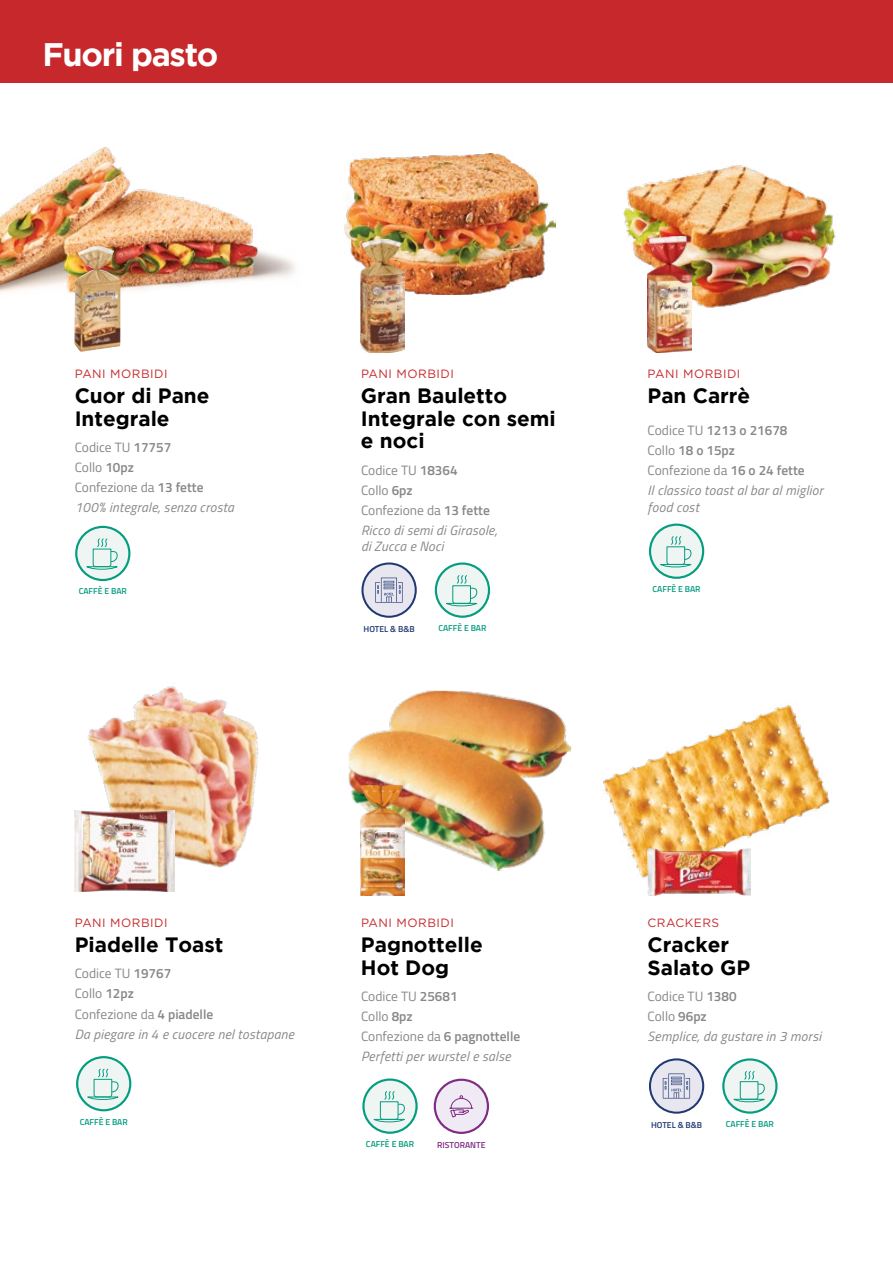
<style>
.page{position:relative;width:893px;height:1263px;background:#fff}
.page>*{position:absolute;margin:0;border:0;box-sizing:border-box;transform-origin:0 0}
.t1{font:700 32.55px "Gotham";letter-spacing:-.04em;color:#fff}
.t2{font:700 20.7px/22.5px "Gotham";color:#000}
.t3{font:italic 13.5px/20.1px "Titillium Web";letter-spacing:.02em;color:#878787}
.t4{font:13.5px/20.1px "Titillium Web";color:#878787}
.t5{font:12px "Gotham";letter-spacing:.04em;color:#c7282b}
.t6{font:600 8.7px "Titillium Web";color:#049d7f}
.t7{font:600 8.7px "Titillium Web";color:#213973}
.t8{font:600 8.7px "Titillium Web";color:#7f2c84}
.s1{font-weight:600}
.s2{font-style:italic}
.s3{font-style:normal}
.s4{font-weight:600;font-style:normal}
</style>
<div class="page">
<img style="left:0;top:147px;width:295px;height:152px">
<img style="left:344px;top:153px;width:211px;height:142px">
<div style="left:0;top:0;width:893px;height:82px;background:#c7282b"></div>
<img style="left:82px;top:246px;width:15px;height:5px">
<img style="left:623px;top:165px;width:213px;height:171px">
<img style="left:348px;top:690px;width:224px;height:181px">
<img style="left:75px;top:686px;width:184px;height:206px">
<img style="left:603px;top:704px;width:227px;height:177px">
<img style="left:648px;top:236px;width:43px;height:116px">
<img style="left:361px;top:240px;width:43px;height:112px">
<img style="left:361px;top:785px;width:43px;height:111px">
<img style="left:74px;top:811px;width:100px;height:80px">
<img style="left:648px;top:849px;width:102px;height:47px">
<div style="left:76px;top:527px;width:53px;height:53px;background:#eff5f3;border-radius:50%"></div>
<div style="left:75px;top:526px;width:55px;height:55px;border:2px solid #049d7f;border-radius:50%"></div>
<svg style="left:86px;top:538px;width:32px;height:32px"></svg>
<div style="left:77px;top:1057px;width:53px;height:53px;background:#eff5f3;border-radius:50%"></div>
<div style="left:76px;top:1056px;width:55px;height:55px;border:2px solid #049d7f;border-radius:50%"></div>
<svg style="left:87px;top:1068px;width:32px;height:32px"></svg>
<div style="left:362px;top:563px;width:54px;height:54px;background:#e8e7f0;border-radius:50%"></div>
<div style="left:361px;top:562px;width:56px;height:56px;border:2px solid #213973;border-radius:50%"></div>
<svg style="left:375px;top:578px;width:28px;height:25px"></svg>
<svg style="left:436px;top:563px;width:53px;height:54px"></svg>
<div style="left:435px;top:562px;width:55px;height:56px;border:2px solid #049d7f;border-radius:50%"></div>
<svg style="left:445px;top:575px;width:33px;height:32px"></svg>
<svg style="left:650px;top:1059px;width:53px;height:54px"></svg>
<div style="left:649px;top:1058px;width:55px;height:56px;border:2px solid #213973;border-radius:50%"></div>
<svg style="left:663px;top:1073px;width:27px;height:25px"></svg>
<svg style="left:723px;top:1059px;width:53px;height:54px"></svg>
<div style="left:722px;top:1058px;width:55px;height:56px;border:2px solid #049d7f;border-radius:50%"></div>
<svg style="left:733px;top:1070px;width:32px;height:33px"></svg>
<div style="left:650px;top:525px;width:53px;height:53px;background:#eff5f3;border-radius:50%"></div>
<div style="left:649px;top:524px;width:55px;height:55px;border:2px solid #049d7f;border-radius:50%"></div>
<svg style="left:660px;top:536px;width:32px;height:32px"></svg>
<svg style="left:363px;top:1079px;width:54px;height:54px"></svg>
<div style="left:362px;top:1078px;width:56px;height:56px;border:2px solid #049d7f;border-radius:50%"></div>
<svg style="left:373px;top:1091px;width:32px;height:32px"></svg>
<div style="left:435px;top:1080px;width:53px;height:53px;background:#f0eaf5;border-radius:50%"></div>
<div style="left:434px;top:1079px;width:55px;height:55px;border:2px solid #7f2c84;border-radius:50%"></div>
<svg style="left:449px;top:1095px;width:25px;height:23px"></svg>
<h1 class="t1" style="left:43px;top:36px;width:177px">Fuori pasto</h1>
<p class="t5" style="left:75px;top:366px;width:94px">PANI MORBIDI</p>
<p class="t5" style="left:361px;top:366px;width:94px">PANI MORBIDI</p>
<p class="t5" style="left:648px;top:366px;width:94px">PANI MORBIDI</p>
<h2 class="t2" style="left:75px;top:384px;width:136px">Cuor di Pane<br>Integrale</h2>
<p class="t4" style="left:75px;top:436px;width:161px">Codice TU <span class="s1">17757<br></span>Collo <span class="s1">10pz<br></span>Confezione da <span class="s1">13 fette<br></span><span class="s2">100% integrale, senza crosta</span></p>
<h2 class="t2" style="left:361px;top:384px;width:196px">Gran Bauletto<br>Integrale con semi e noci</h2>
<p class="t4" style="left:361px;top:459px;width:138px">Codice TU <span class="s1">18364<br></span>Collo <span class="s1">6pz<br></span>Confezione da <span class="s1">13 fette<br></span><span class="s2">Ricco di semi di Girasole,</span></p>
<p class="t3" style="left:361px;top:536px;width:84px">di Zucca e Noci</p>
<h2 class="t2" style="left:648px;top:384px;width:104px">Pan Carrè</h2>
<p class="t3" style="left:648px;top:419px;width:177px"><span class="s3">Codice TU</span> <span class="s4">1213 o 21678<br></span><span class="s3">Collo</span> <span class="s4">18 o 15pz<br></span><span class="s3">Confezione da</span> <span class="s4">16 o 24 fette<br></span>Il classico toast al bar al miglior</p>
<p class="t3" style="left:648px;top:496px;width:53px">food cost</p>
<p class="t6" style="left:79px;top:585px;width:50px">CAFFÈ E BAR</p>
<p class="t6" style="left:652px;top:582px;width:50px">CAFFÈ E BAR</p>
<p class="t7" style="left:364px;top:623px;width:53px">HOTEL &amp; B&amp;B</p>
<p class="t6" style="left:438px;top:621px;width:50px">CAFFÈ E BAR</p>
<p class="t5" style="left:75px;top:915px;width:94px">PANI MORBIDI</p>
<p class="t5" style="left:361px;top:915px;width:94px">PANI MORBIDI</p>
<p class="t5" style="left:648px;top:915px;width:73px">CRACKERS</p>
<h2 class="t2" style="left:75px;top:933px;width:150px">Piadelle Toast</h2>
<p class="t3" style="left:75px;top:963px;width:221px"><span class="s3">Codice TU</span> <span class="s4">19767<br></span><span class="s3">Collo</span> <span class="s4">12pz<br></span><span class="s3">Confezione da</span> <span class="s4">4 piadelle<br></span>Da piegare in 4 e cuocere nel tostapane</p>
<h2 class="t2" style="left:361px;top:933px;width:123px">Pagnottelle<br>Hot Dog</h2>
<p class="t4" style="left:361px;top:985px;width:161px">Codice TU <span class="s1">25681<br></span>Collo <span class="s1">8pz<br></span>Confezione da <span class="s1">6 pagnottelle<br></span><span class="s2">Perfetti per wurstel e salse</span></p>
<h2 class="t2" style="left:648px;top:933px;width:104px">Cracker<br>Salato GP</h2>
<p class="t3" style="left:648px;top:985px;width:175px"><span class="s3">Codice TU</span> <span class="s4">1380<br></span><span class="s3">Collo</span> <span class="s4">96pz<br></span>Semplice, da gustare in 3 morsi</p>
<p class="t6" style="left:80px;top:1115px;width:50px">CAFFÈ E BAR</p>
<p class="t7" style="left:651px;top:1118px;width:53px">HOTEL &amp; B&amp;B</p>
<p class="t6" style="left:726px;top:1117px;width:50px">CAFFÈ E BAR</p>
<p class="t6" style="left:366px;top:1138px;width:50px">CAFFÈ E BAR</p>
<p class="t8" style="left:437px;top:1139px;width:50px">RISTORANTE</p>
</div>
